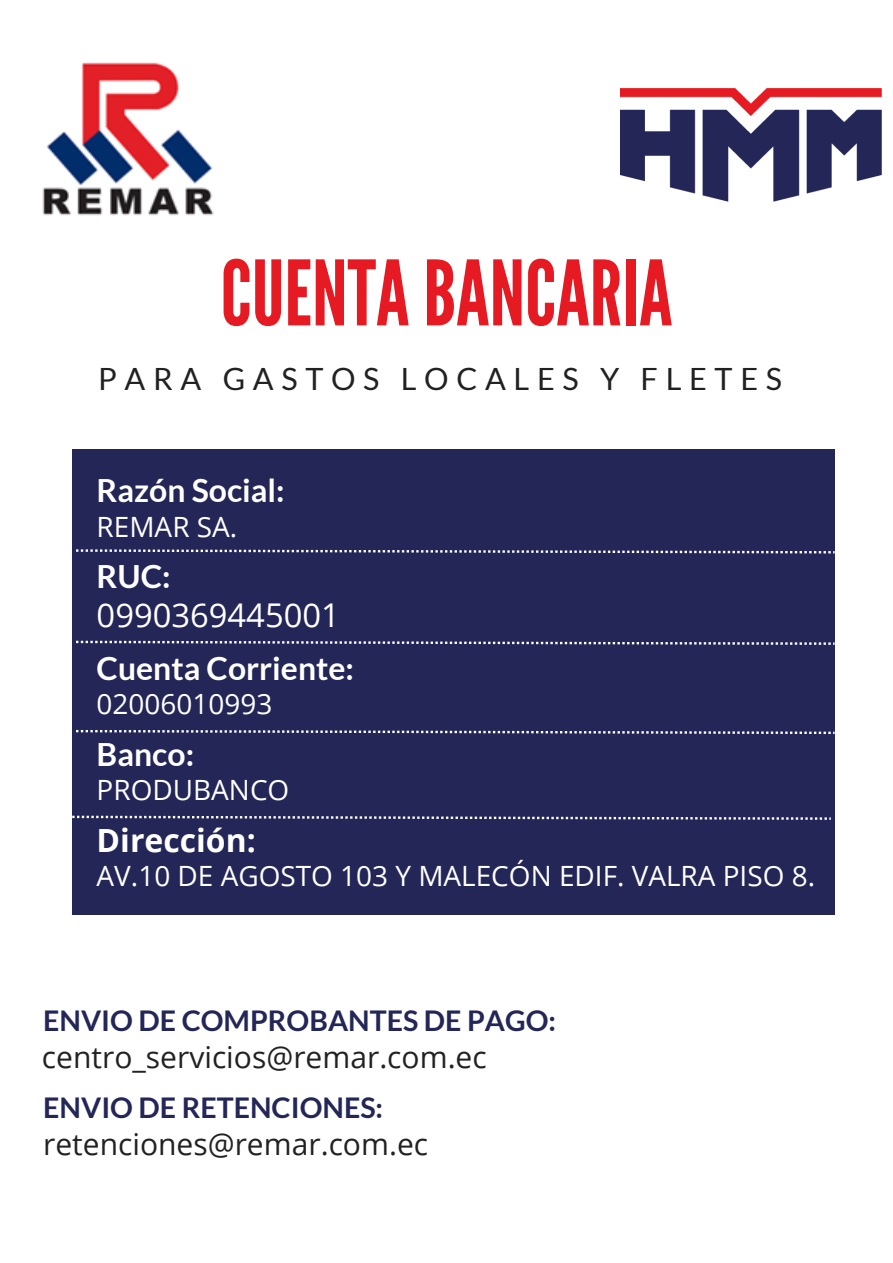
<style>
.page{position:relative;width:893px;height:1263px;background:#fff}
.page>*{position:absolute;margin:0;border:0;box-sizing:border-box;transform-origin:0 0}
.t1{font:89.78px "League Gothic";color:#e51a22}
.t2{font:32.7px "Open Sans";color:#fff}
.t3{font:700 31.95px "Lato";color:#fff}
.t4{font:700 31.95px "Open Sans";color:#fff}
.t5{font:30.67px "Lato";letter-spacing:.25em;color:#212121}
.t6{font:30px "Open Sans";color:#222}
.t7{font:700 28.5px "Lato";color:#232657}
.t8{font:27.9px "Open Sans";color:#fff}
</style>
<div class="page">
<img style="left:620px;top:88px;width:261px;height:113px">
<img style="left:42px;top:62px;width:172px;height:154px">
<div style="left:72px;top:450px;width:762px;height:465px;background:#232657"></div>
<svg style="left:76px;top:549px;width:758px;height:4px"></svg>
<svg style="left:76px;top:641px;width:758px;height:4px"></svg>
<svg style="left:76px;top:730px;width:758px;height:4px"></svg>
<svg style="left:72px;top:816px;width:759px;height:4px"></svg>
<h1 class="t1" style="left:221px;top:241px;width:453px">CUENTABANCARIA</h1>
<p class="t5" style="left:98px;top:360px;width:685px">PARA GASTOS LOCALES Y FLETES</p>
<p class="t3" style="left:97px;top:471px;width:190px">Razón Social:</p>
<p class="t8" style="left:97px;top:507px;width:142px">REMAR SA.</p>
<p class="t3" style="left:97px;top:557px;width:76px">RUC:</p>
<p class="t2" style="left:97px;top:592px;width:245px">0990369445001</p>
<p class="t3" style="left:97px;top:649px;width:259px">Cuenta Corriente:</p>
<p class="t8" style="left:97px;top:684px;width:177px">02006010993</p>
<p class="t3" style="left:97px;top:734px;width:99px">Banco:</p>
<p class="t8" style="left:97px;top:770px;width:194px">PRODUBANCO</p>
<p class="t4" style="left:97px;top:818px;width:161px">Dirección:</p>
<p class="t8" style="left:97px;top:856px;width:720px">AV.10 DE AGOSTO 103 Y MALECÓN EDIF. VALRA PISO 8.</p>
<p class="t7" style="left:43px;top:1003px;width:514px">ENVIO DE COMPROBANTES DE PAGO:</p>
<p class="t6" style="left:42px;top:1036px;width:446px">centro_servicios@remar.com.ec</p>
<p class="t7" style="left:43px;top:1090px;width:341px">ENVIO DE RETENCIONES:</p>
<p class="t6" style="left:43px;top:1123px;width:386px">retenciones@remar.com.ec</p>
</div>
